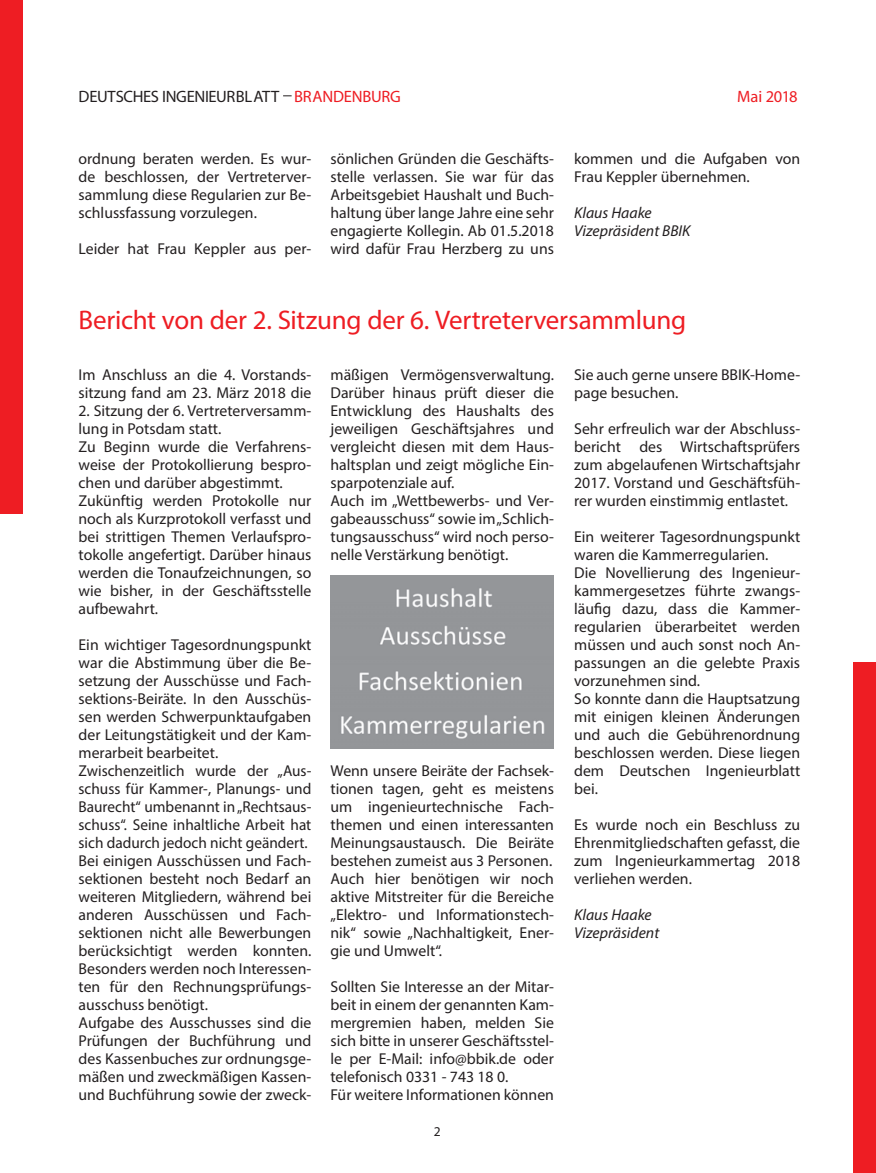
<style>
.page{position:relative;width:876px;height:1173px;background:#fff}
.page>*{position:absolute;margin:0;border:0;box-sizing:border-box;transform-origin:0 0}
.t1{font:27px "Myriad Pro";letter-spacing:-.01em;color:#ee1d23}
.t2{font:16.5px "Myriad Pro";letter-spacing:-.015em;color:#231f20}
.t3{font:16.5px "Myriad Pro";letter-spacing:-.015em;color:#ee1d23}
.t4{font:15.75px/18px "Myriad Pro";color:#231f20}
.t5{font:italic 15.75px/18px "Myriad Pro";color:#231f20}
.t6{font:13.5px "Myriad Pro";color:#231f20}
.s1{color:#ee1d23}
</style>
<div class="page">
<div style="left:0;top:0;width:23px;height:513px;background:#ee1d23"></div>
<div style="left:852px;top:662px;width:23px;height:511px;background:#ee1d23"></div>
<img style="left:330px;top:575px;width:223px;height:173px">
<p class="t2" style="left:78px;top:86px;width:323px">DEUTSCHES INGENIEURBLATT <span class="s1">BRANDENBURG</span></p>
<p class="t3" style="left:737px;top:86px;width:62px">Mai 2018</p>
<p class="t4" style="left:78px;top:149px;width:234px;text-align:justify">ordnung beraten werden. Es wur&shy;de beschlossen, der Vertreterver&shy;sammlung diese Regularien zur Be&shy;schlussfassung vorzulegen.</p>
<p class="t4" style="left:78px;top:239px;width:234px">Leider hat Frau Keppler aus per-</p>
<p class="t4" style="left:330px;top:149px;width:225px;text-align:justify">sönlichen Gründen die Geschäfts&shy;stelle verlassen. Sie war für das Arbeitsgebiet Haushalt und Buch&shy;haltung über lange Jahre eine sehr engagierte Kollegin. Ab 01.5.2018 wird dafür Frau Herzberg zu uns</p>
<p class="t4" style="left:574px;top:149px;width:227px">kommen und die Aufgaben von<br>Frau Keppler übernehmen.</p>
<p class="t5" style="left:574px;top:203px;width:118px">Klaus Haake<br>Vizepräsident BBIK</p>
<h1 class="t1" style="left:78px;top:303px;width:609px">Bericht von der 2. Sitzung der 6. Vertreterversammlung</h1>
<p class="t4" style="left:78px;top:365px;width:234px">Im Anschluss an die 4. Vorstands&shy;sitzung fand am 23. März 2018 die</p>
<p class="t4" style="left:78px;top:401px;width:234px">2. Sitzung der 6. Vertreterversamm&shy;lung in Potsdam statt.<br>Zu Beginn wurde die Verfahrens&shy;weise der Protokollierung bespro&shy;chen und darüber abgestimmt.<br>Zukünftig werden Protokolle nur noch als Kurzprotokoll verfasst und bei strittigen Themen Verlaufspro&shy;tokolle angefertigt. Darüber hinaus werden die Tonaufzeichnungen, so wie bisher, in der Geschäftsstelle aufbewahrt.</p>
<p class="t4" style="left:78px;top:635px;width:234px">Ein wichtiger Tagesordnungspunkt war die Abstimmung über die Be&shy;setzung der Ausschüsse und Fach&shy;sektions-Beiräte. In den Ausschüs&shy;sen werden Schwerpunktaufgaben der Leitungstätigkeit und der Kam&shy;merarbeit bearbeitet.<br>Zwischenzeitlich wurde der „Aus&shy;schuss für Kammer-, Planungs- und Baurecht“ umbenannt in „Rechtsaus&shy;schuss“. Seine inhaltliche Arbeit hat sich dadurch jedoch nicht geändert.<br>Bei einigen Ausschüssen und Fach&shy;sektionen besteht noch Bedarf an weiteren Mitgliedern, während bei anderen Ausschüssen und Fach&shy;sektionen nicht alle Bewerbungen berücksichtigt werden konnten.<br>Besonders werden noch Interessen&shy;ten für den Rechnungsprüfungs&shy;ausschuss benötigt.<br>Aufgabe des Ausschusses sind die Prüfungen der Buchführung und des Kassenbuches zur ordnungsge&shy;mäßen und zweckmäßigen Kassen&shy;und Buchführung sowie der zweck-</p>
<p class="t4" style="left:330px;top:365px;width:225px">mäßigen Vermögensverwaltung.<br>Darüber hinaus prüft dieser die<br>Entwicklung des Haushalts des jeweiligen Geschäftsjahres und vergleicht diesen mit dem Haus&shy;haltsplan und zeigt mögliche Ein&shy;sparpotenziale auf.<br>Auch im „Wettbewerbs- und Ver&shy;gabeausschuss“ sowie im „Schlich&shy;tungsausschuss“ wird noch perso&shy;nelle Verstärkung benötigt.</p>
<p class="t4" style="left:574px;top:365px;width:227px">Sie auch gerne unsere BBIK-Home&shy;page besuchen.</p>
<p class="t4" style="left:574px;top:419px;width:227px;text-align:justify">Sehr erfreulich war der Abschluss&shy;bericht des Wirtschaftsprüfers zum abgelaufenen Wirtschaftsjahr 2017. Vorstand und Geschäftsfüh&shy;rer wurden einstimmig entlastet.</p>
<p class="t4" style="left:574px;top:527px;width:227px">Ein weiterer Tagesordnungspunkt waren die Kammerregularien.<br>Die Novellierung des Ingenieur&shy;kammergesetzes führte zwangs&shy;läufig dazu, dass die Kammer&shy;regularien überarbeitet werden müssen und auch sonst noch An&shy;passungen an die gelebte Praxis vorzunehmen sind.<br>So konnte dann die Hauptsatzung mit einigen kleinen Änderungen und auch die Gebührenordnung beschlossen werden. Diese liegen dem Deutschen Ingenieurblatt bei.</p>
<p class="t4" style="left:574px;top:815px;width:227px;text-align:justify">Es wurde noch ein Beschluss zu Ehrenmitgliedschaften gefasst, die zum Ingenieurkammertag 2018 verliehen werden.</p>
<p class="t5" style="left:574px;top:905px;width:87px">Klaus Haake<br>Vizepräsident</p>
<p class="t4" style="left:330px;top:761px;width:225px;text-align:justify">Wenn unsere Beiräte der Fachsek&shy;tionen tagen, geht es meistens um ingenieurtechnische Fach&shy;themen und einen interessanten Meinungsaustausch. Die Beiräte bestehen zumeist aus 3 Personen.<br>Auch hier benötigen wir noch aktive Mitstreiter für die Bereiche „Elektro- und Informationstech&shy;nik“ sowie „Nachhaltigkeit, Ener&shy;gie und Umwelt“.</p>
<p class="t4" style="left:330px;top:977px;width:225px">Sollten Sie Interesse an der Mitar&shy;beit in einem der genannten Kam&shy;mergremien haben, melden Sie sich bitte in unserer Geschäftsstel&shy;le per E-Mail: info@bbik.de oder telefonisch 0331 - 743 18 0.<br>Für weitere Informationen können</p>
<p class="t6" style="left:433px;top:1123px;width:8px">2</p>
</div>
